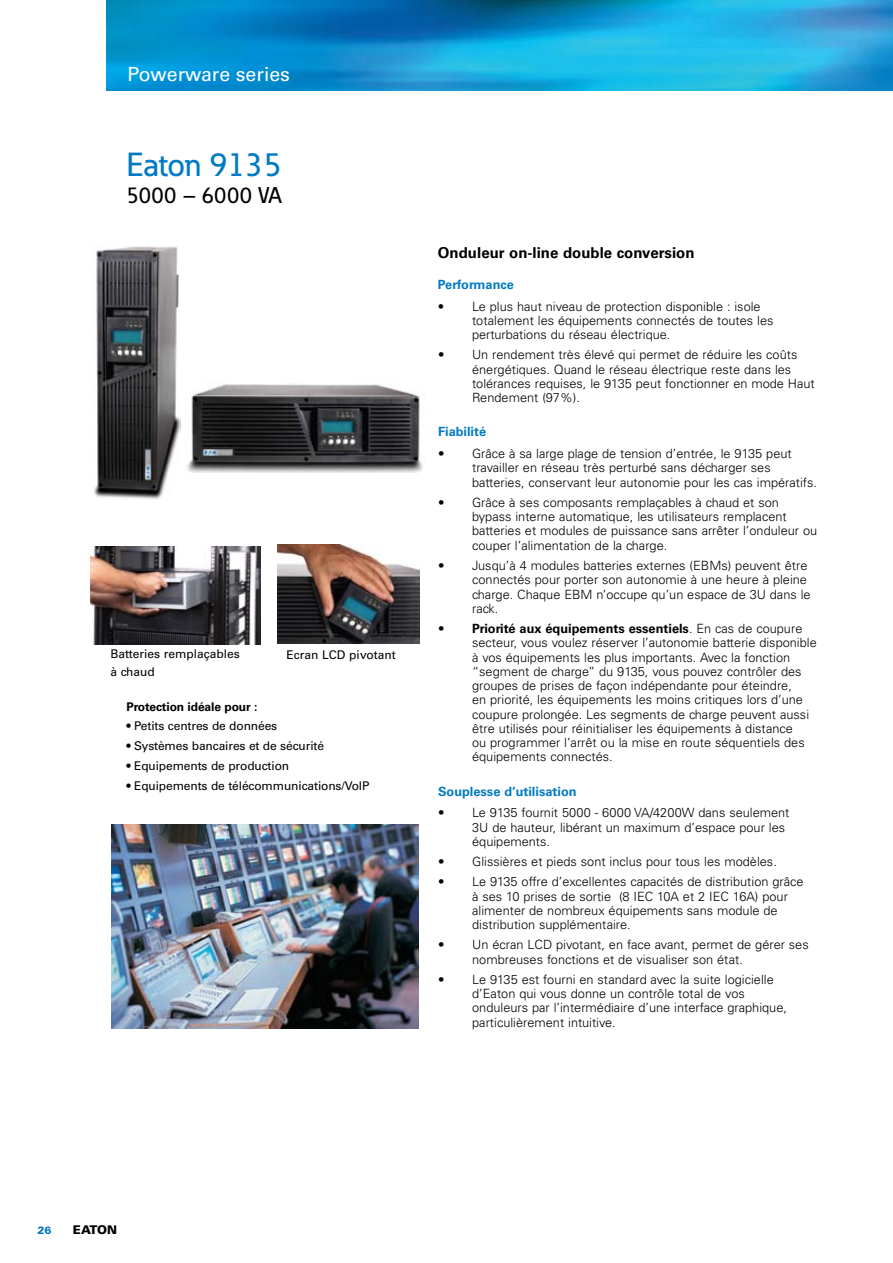
<style>
.page{position:relative;width:893px;height:1263px;background:#fff}
.page>*{position:absolute;margin:0;border:0;box-sizing:border-box;transform-origin:0 0}
.t1{font:500 33px "Eaton";color:#007ac2}
.t2{font:500 22.5px "Eaton";letter-spacing:.02em;color:#000}
.t3{font:19.5px "Univers LT";color:#fff}
.t4{font:700 15px "Univers LT";color:#000}
.t5{font:300 12.75px/14.2px "Univers LT";color:#000}
.t6{font:700 12.75px "Univers LT";color:#007ac2}
.t7{font:12px "Univers LT";letter-spacing:-.01em;color:#000}
.t8{font:700 12px "Univers LT";letter-spacing:-.01em;color:#000}
.t9{font:900 12px "Univers LT";letter-spacing:-.02em;color:#000}
.t10{font:900 10.5px "Univers LT";color:#007ac2}
.s1{font-weight:700}
</style>
<div class="page">
<img style="left:107px;top:0;width:786px;height:90px">
<img style="left:187px;top:384px;width:236px;height:88px">
<img style="left:91px;top:547px;width:169px;height:97px">
<img style="left:278px;top:544px;width:142px;height:99px">
<img style="left:111px;top:825px;width:308px;height:204px">
<img style="left:94px;top:246px;width:87px;height:253px">
<h3 class="t3" style="left:127px;top:63px;width:164px">Powerware series</h3>
<h1 class="t1" style="left:126px;top:144px;width:156px">Eaton 9135</h1>
<h2 class="t2" style="left:126px;top:181px;width:157px">5000 – 6000 VA</h2>
<p class="t7" style="left:110px;top:647px;width:131px">Batteries remplaçables</p>
<p class="t7" style="left:286px;top:647px;width:111px">Ecran LCD pivotant</p>
<p class="t7" style="left:110px;top:665px;width:46px">à chaud</p>
<p class="t8" style="left:126px;top:699px;width:133px">Protection idéale pour :</p>
<p class="t7" style="left:126px;top:719px;width:152px">• Petits centres de données</p>
<p class="t7" style="left:126px;top:739px;width:199px">• Systèmes bancaires et de sécurité</p>
<p class="t7" style="left:126px;top:758px;width:164px">• Equipements de production</p>
<p class="t7" style="left:126px;top:778px;width:244px">• Equipements de télécommunications/VoIP</p>
<p class="t4" style="left:438px;top:244px;width:258px">Onduleur on-line double conversion</p>
<p class="t6" style="left:438px;top:277px;width:77px">Performance</p>
<p class="t5" style="left:472px;top:299px;width:303px;text-indent:-34px">• Le plus haut niveau de protection disponible : isole totalement les équipements connectés de toutes les perturbations du réseau électrique.</p>
<p class="t5" style="left:472px;top:348px;width:344px;text-indent:-34px">• Un rendement très élevé qui permet de réduire les coûts énergétiques. Quand le réseau électrique reste dans les tolérances requises, le 9135 peut fonctionner en mode Haut Rendement (97%).</p>
<p class="t6" style="left:438px;top:424px;width:50px">Fiabilité</p>
<p class="t5" style="left:472px;top:447px;width:347px;text-indent:-34px">• Grâce à sa large plage de tension d’entrée, le 9135 peut travailler en réseau très perturbé sans décharger ses batteries, conservant leur autonomie pour les cas impératifs.</p>
<p class="t5" style="left:472px;top:495px;width:347px;text-indent:-34px">• Grâce à ses composants remplaçables à chaud et son bypass interne automatique, les utilisateurs remplacent batteries et modules de puissance sans arrêter l’onduleur ou couper l’alimentation de la charge.</p>
<p class="t5" style="left:472px;top:558px;width:340px;text-indent:-34px">• Jusqu’à 4 modules batteries externes (EBMs) peuvent être connectés pour porter son autonomie à une heure à pleine charge. Chaque EBM n’occupe qu’un espace de 3U dans le rack.</p>
<p class="t5" style="left:472px;top:621px;width:346px;text-indent:-34px">• <span class="s1">Priorité aux équipements essentiels</span>. En cas de coupure secteur, vous voulez réserver l’autonomie batterie disponible à vos équipements les plus importants. Avec la fonction “segment de charge” du 9135, vous pouvez contrôler des groupes de prises de façon indépendante pour éteindre,<br>en priorité, les équipements les moins critiques lors d’une coupure prolongée. Les segments de charge peuvent aussi être utilisés pour réinitialiser les équipements à distance<br>ou programmer l’arrêt ou la mise en route séquentiels des équipements connectés.</p>
<p class="t6" style="left:438px;top:784px;width:140px">Souplesse d’utilisation</p>
<p class="t5" style="left:472px;top:806px;width:319px;text-indent:-34px">• Le 9135 fournit 5000 - 6000 VA/4200W dans seulement<br>3U de hauteur, libérant un maximum d’espace pour les équipements.</p>
<p class="t5" style="left:438px;top:854px;width:340px">• Glissières et pieds sont inclus pour tous les modèles.</p>
<p class="t5" style="left:472px;top:875px;width:333px;text-indent:-34px">• Le 9135 offre d’excellentes capacités de distribution grâce à ses 10 prises de sortie (8 IEC 10A et 2 IEC 16A) pour alimenter de nombreux équipements sans module de distribution supplémentaire.</p>
<p class="t5" style="left:472px;top:938px;width:338px;text-indent:-34px">• Un écran LCD pivotant, en face avant, permet de gérer ses nombreuses fonctions et de visualiser son état.</p>
<p class="t5" style="left:472px;top:972px;width:316px;text-indent:-34px">• Le 9135 est fourni en standard avec la suite logicielle d’Eaton qui vous donne un contrôle total de vos onduleurs par l’intermédiaire d’une interface graphique, particulièrement intuitive.</p>
<p class="t10" style="left:37px;top:1224px;width:16px">26</p>
<p class="t9" style="left:73px;top:1222px;width:46px">EATON</p>
</div>
